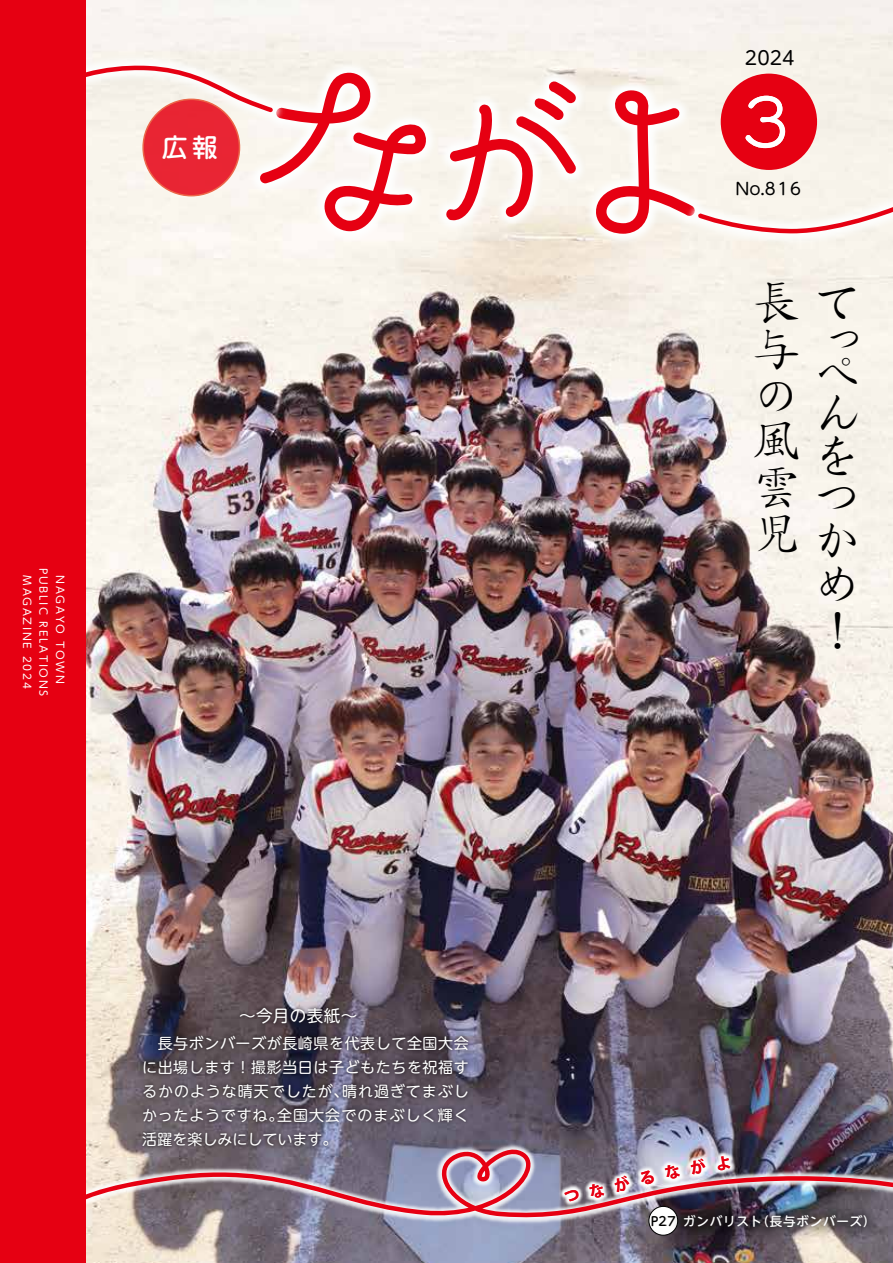
<style>
.page{position:relative;width:893px;height:1263px;background:#fff}
.page>*{position:absolute;margin:0;border:0;box-sizing:border-box;transform-origin:0 0}
.t1{font:500 69px "Kyoka ICA Pro";color:#fff}
.t2{font:300 48.45px/46.3px "DFP Kai Sho CID";color:#000;text-align:justify}
.t3{font:500 25.5px "UD Shin M Go Pro";color:#fff}
.t4{font:18.75px "UD Shin M Go Pr 6 N";color:#000}
.t5{font:16.5px "UD Shin M Go Pro";letter-spacing:.03em;color:#fff}
.t6{font:16.5px "UD Shin M Go Pr 6 N";color:#000}
.t7{font:15px/24px "UD Shin M Go Pro";letter-spacing:.065em;color:#fff;text-align:justify}
.t8{font:500 12.6px "UD Shin M Go Pr 6 N";letter-spacing:.06em;color:#fff}
.t9{font:500 12.6px "UD Shin M Go Pr 6 N";color:#000}
.t10{font:10.5px/16.5px "UD Shin M Go Pr 6 N";letter-spacing:.16em;color:#fff;text-align:center}
</style>
<div class="page">
<img style="left:85px;top:0;width:808px;height:1263px">
<img style="left:85px;top:1142px;width:808px;height:90px">
<img style="left:85px;top:1146px;width:808px;height:82px">
<img style="left:136px;top:1002px;width:339px;height:145px">
<svg style="left:85px;top:1147px;width:808px;height:77px;background:#9d8592"></svg>
<img style="left:519px;top:1091px;width:329px;height:172px">
<div style="left:649px;top:1206px;width:29px;height:29px;background:#fff;border-radius:50%"></div>
<div style="left:648px;top:1206px;width:30px;height:30px;border:1px solid #000;border-radius:50%"></div>
<img style="left:245px;top:58px;width:464px;height:191px">
<img style="left:253px;top:66px;width:448px;height:175px">
<svg style="left:444px;top:81px;width:133px;height:139px"></svg>
<div style="left:85px;top:51px;width:203px;height:12px;background:#f7f3ea"></div>
<img style="left:85px;top:59px;width:195px;height:4px">
<svg style="left:85px;top:63px;width:342px;height:168px"></svg>
<div style="left:684px;top:234px;width:209px;height:14px;background:#f7f3ea"></div>
<img style="left:692px;top:234px;width:201px;height:6px">
<svg style="left:595px;top:89px;width:298px;height:145px"></svg>
<div style="left:143px;top:99px;width:96px;height:97px;background:#e82533;border-radius:50%"></div>
<div style="left:142px;top:99px;width:98px;height:97px;border:2px solid #ea4d2c;border-radius:50%"></div>
<div style="left:721px;top:74px;width:96px;height:96px;background:#e60012;border-radius:50%"></div>
<div style="left:0;top:0;width:85px;height:1263px;background:#e60012"></div>
<img style="left:667px;top:1197px;width:218px;height:48px">
<img style="left:676px;top:1208px;width:201px;height:28px">
<svg style="left:564px;top:1189px;width:15px;height:12px"></svg>
<svg style="left:589px;top:1183px;width:16px;height:16px"></svg>
<svg style="left:613px;top:1175px;width:18px;height:18px"></svg>
<svg style="left:639px;top:1170px;width:16px;height:16px"></svg>
<svg style="left:665px;top:1163px;width:15px;height:17px"></svg>
<svg style="left:690px;top:1158px;width:16px;height:17px"></svg>
<svg style="left:717px;top:1155px;width:14px;height:15px"></svg>
<h3 class="t3" style="left:162px;top:126px;width:57px">広報</h3>
<p class="t10" style="left:69px;top:568px;width:130px;rotate:90deg">NAGAYO TOWN<br>PUBLIC RELATIONS<br>MAGAZINE 2024</p>
<p class="t5" style="left:239px;top:1002px;width:120px">～今月の表紙～</p>
<p class="t7" style="left:142px;top:1030px;width:328px">　長与ボンバーズが長崎県を代表して全国大会に出場します！撮影当日は子どもたちを祝福するかのような晴天でしたが、晴れ過ぎてまぶしかったようですね。全国大会でのまぶしく輝く活躍を楽しみにしています。</p>
<p class="t4" style="left:745px;top:42px;width:51px">2024</p>
<h1 class="t1" style="left:742px;top:67px;width:49px">3</h1>
<p class="t6" style="left:735px;top:175px;width:67px">No.816</p>
<h2 class="t2" style="left:752px;top:278px;width:105px;text-align:left">長て与<br>の<br>風<br>雲<br>児</h2>
<h2 class="t2" style="left:814px;top:321px;width:46px;line-height:35.7px">っぺん</h2>
<h2 class="t2" style="left:814px;top:433px;width:44px;line-height:43.3px">をつかめ！</h2>
<p class="t9" style="left:651px;top:1210px;width:27px">P27</p>
<p class="t8" style="left:683px;top:1210px;width:194px">ガンバリスト（長与ボンバーズ）</p>
</div>
